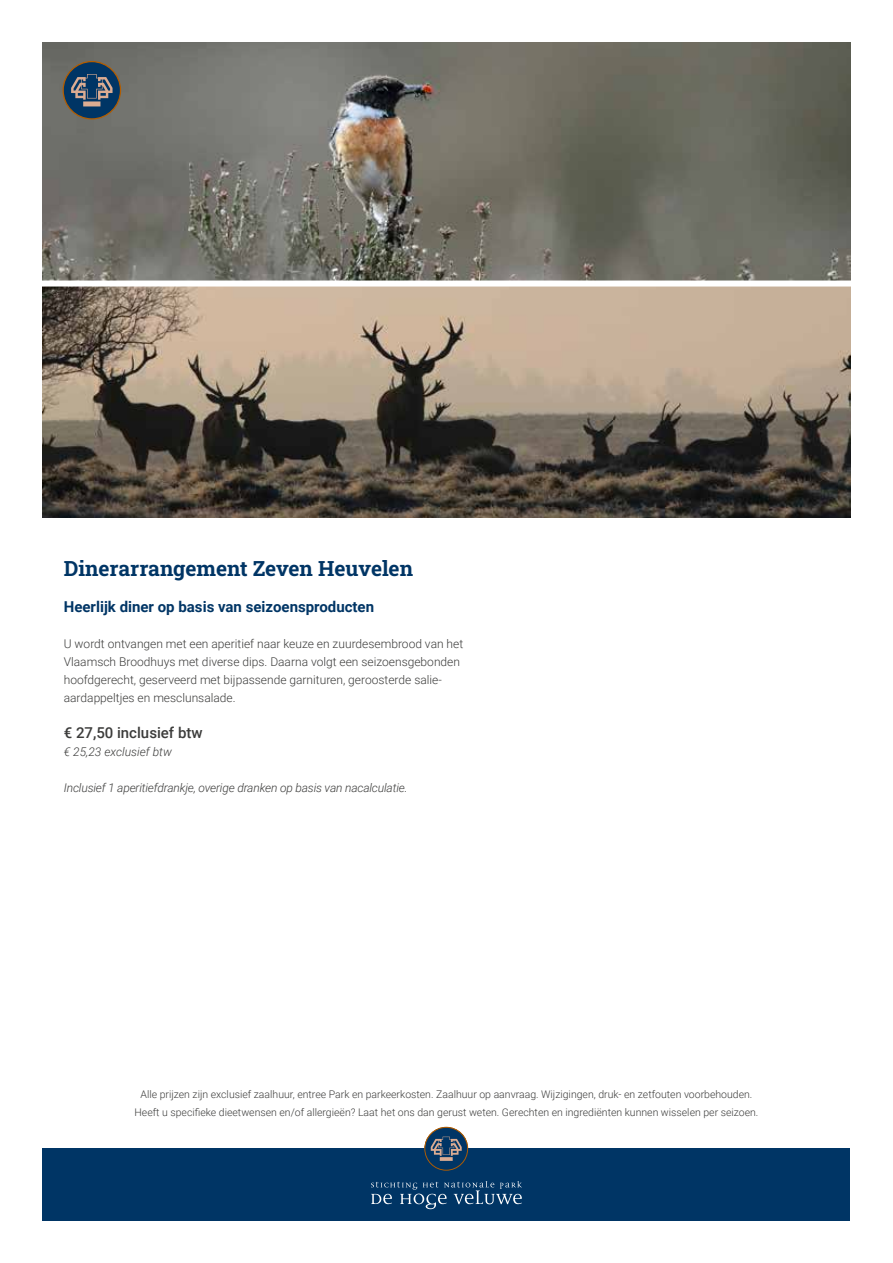
<style>
.page{position:relative;width:893px;height:1263px;background:#fff}
.page>*{position:absolute;margin:0;border:0;box-sizing:border-box;transform-origin:0 0}
.t1{font:21px "Roboto Slab";color:#003565}
.t2{font:700 15px "Roboto";color:#003565}
.t3{font:500 15px "Roboto";color:#3c3c3b}
.t4{font:300 12px/18px "Roboto";color:#3c3c3b}
.t5{font:italic 300 12px "Roboto";letter-spacing:-.015em;color:#3c3c3b}
.t6{font:300 10.5px/18px "Roboto";color:#3c3c3b;text-align:center}
</style>
<div class="page">
<img style="left:43px;top:287px;width:807px;height:231px">
<svg style="left:43px;top:42px;width:807px;height:239px;background:#717067"></svg>
<svg style="left:63px;top:61px;width:58px;height:59px;background:#415465"></svg>
<div style="left:43px;top:1149px;width:807px;height:72px;background:#003565"></div>
<svg style="left:371px;top:1181px;width:151px;height:28px"></svg>
<svg style="left:424px;top:1127px;width:44px;height:44px"></svg>
<h1 class="t1" style="left:64px;top:554px;width:351px">Dinerarrangement Zeven Heuvelen</h1>
<h2 class="t2" style="left:64px;top:596px;width:312px">Heerlijk diner op basis van seizoensproducten</h2>
<p class="t4" style="left:64px;top:634px;width:401px">U wordt ontvangen met een aperitief naar keuze en zuurdesembrood van het Vlaamsch Broodhuys met diverse dips. Daarna volgt een seizoensgebonden hoofdgerecht, geserveerd met bijpassende garnituren, geroosterde salie&shy;aardappeltjes en mesclunsalade.</p>
<h2 class="t3" style="left:64px;top:722px;width:140px">€ 27,50 inclusief btw</h2>
<p class="t5" style="left:64px;top:743px;width:110px">€ 25,23 exclusief btw</p>
<p class="t5" style="left:64px;top:779px;width:345px">Inclusief 1 aperitiefdrankje, overige dranken op basis van nacalculatie.</p>
<p class="t6" style="left:135px;top:1085px;width:625px">Alle prijzen zijn exclusief zaalhuur, entree Park en parkeerkosten. Zaalhuur op aanvraag. Wijzigingen, druk- en zetfouten voorbehouden.<br>Heeft u specifieke dieetwensen en/of allergieën? Laat het ons dan gerust weten. Gerechten en ingrediënten kunnen wisselen per seizoen.</p>
</div>
